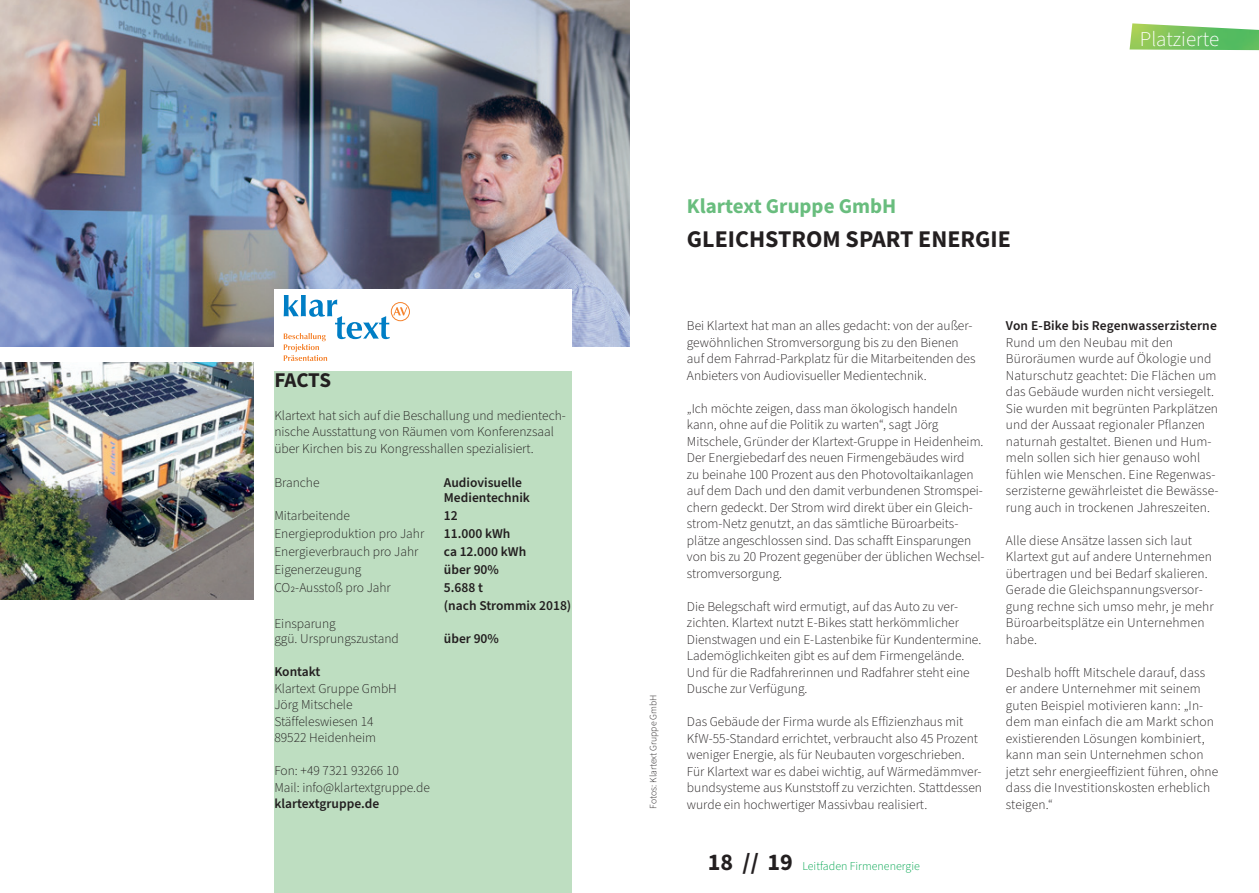
<style>
.page{position:relative;width:1259px;height:893px;background:#fff}
.page>*{position:absolute;margin:0;border:0;box-sizing:border-box;transform-origin:0 0}
.t1{font:700 24px "Source Sans Pro";color:#231f20}
.Headline_Firmenname{font:700 21px "Source Sans Pro";color:#69bd7e}
.Copytext{font:300 21px "Source Sans Pro";color:#fff}
.t2{font:700 21px "Source Sans Pro";letter-spacing:-.02em;color:#231f20}
.Copytext-2{font:300 13.5px/16.5px "Source Sans Pro";color:#231f20}
.Copytext-3{font:600 13.5px/15px "Source Sans Pro";color:#231f20}
.t3{font:300 12px "Source Sans Pro";color:#00a54f}
.Copytext-4{font:300 9.75px "Source Sans Pro";color:#231f20}
.s1{font-weight:700;font-size:24px;color:#231f20}
</style>
<div class="page">
<img style="left:0;top:0;width:629px;height:346px">
<div style="left:274px;top:289px;width:298px;height:561px;background:#fff"></div>
<img style="left:0;top:362px;width:253px;height:237px">
<div style="left:274px;top:371px;width:298px;height:522px;background:#bedec1"></div>
<div style="left:391px;top:302px;width:19px;height:19px;border:1px solid #f5822c;border-radius:50%"></div>
<svg style="left:284px;top:295px;width:123px;height:66px"></svg>
<img style="left:1129px;top:23px;width:130px;height:27px">
<p class="t2" style="left:274px;top:366px;width:58px">FACTS</p>
<p class="Copytext-2" style="left:274px;top:407px;width:293px">Klartext hat sich auf die Beschallung und medientech&shy;nische Ausstattung von Räumen vom Konferenzsaal über Kirchen bis zu Kongresshallen spezialisiert.</p>
<p class="Copytext-2" style="left:274px;top:475px;width:47px">Branche</p>
<p class="Copytext-3" style="left:444px;top:476px;width:88px">Audiovisuelle<br>Medientechnik</p>
<p class="Copytext-2" style="left:274px;top:508px;width:77px">Mitarbeitende</p>
<p class="Copytext-3" style="left:444px;top:509px;width:15px">12</p>
<p class="Copytext-2" style="left:274px;top:526px;width:151px">Energieproduktion pro Jahr</p>
<p class="Copytext-3" style="left:444px;top:527px;width:68px">11.000 kWh</p>
<p class="Copytext-2" style="left:274px;top:544px;width:146px">Energieverbrauch pro Jahr</p>
<p class="Copytext-3" style="left:444px;top:545px;width:84px">ca 12.000 kWh</p>
<p class="Copytext-2" style="left:274px;top:562px;width:89px">Eigenerzeugung</p>
<p class="Copytext-3" style="left:444px;top:563px;width:57px">über 90%</p>
<p class="Copytext-2" style="left:274px;top:580px;width:118px">CO2-Ausstoß pro Jahr</p>
<p class="Copytext-3" style="left:444px;top:579px;width:129px;line-height:18px">5.688 t<br>(nach Strommix 2018)</p>
<p class="Copytext-2" style="left:274px;top:617px;width:126px;line-height:15px">Einsparung<br>ggü. Ursprungszustand</p>
<p class="Copytext-3" style="left:444px;top:632px;width:57px">über 90%</p>
<p class="Copytext-3" style="left:274px;top:665px;width:48px">Kontakt</p>
<p class="Copytext-2" style="left:274px;top:680px;width:124px">Klartext Gruppe GmbH</p>
<p class="Copytext-2" style="left:274px;top:697px;width:80px">Jörg Mitschele</p>
<p class="Copytext-2" style="left:274px;top:713px;width:101px">Stäffeleswiesen 14</p>
<p class="Copytext-2" style="left:274px;top:730px;width:103px">89522 Heidenheim</p>
<p class="Copytext-2" style="left:274px;top:763px;width:126px">Fon: +49 7321 93266 10</p>
<p class="Copytext-2" style="left:274px;top:779px;width:157px">Mail: info@klartextgruppe.de</p>
<p class="Copytext-3" style="left:274px;top:797px;width:106px">klartextgruppe.de</p>
<p class="Copytext" style="left:1139px;top:25px;width:81px">Platzierte</p>
<p class="Headline_Firmenname" style="left:687px;top:192px;width:211px">Klartext Gruppe GmbH</p>
<p class="t1" style="left:687px;top:223px;width:325px">GLEICHSTROM SPART ENERGIE</p>
<p class="Copytext-4" style="left:647px;top:809px;width:116px;rotate:-90deg">Fotos: Klartext Gruppe GmbH</p>
<p class="Copytext-2" style="left:687px;top:318px;width:290px">Bei Klartext hat man an alles gedacht: von der außer&shy;gewöhnlichen Stromversorgung bis zu den Bienen auf dem Fahrrad-Parkplatz für die Mitarbeitenden des Anbieters von Audiovisueller Medientechnik.</p>
<p class="Copytext-2" style="left:687px;top:400px;width:299px">„Ich möchte zeigen, dass man ökologisch handeln kann, ohne auf die Politik zu warten“, sagt Jörg Mitschele, Gründer der Klartext-Gruppe in Heidenheim.<br>Der Energiebedarf des neuen Firmengebäudes wird<br>zu beinahe 100 Prozent aus den Photovoltaikanlagen auf dem Dach und den damit verbundenen Stromspei&shy;chern gedeckt. Der Strom wird direkt über ein Gleich&shy;strom-Netz genutzt, an das sämtliche Büroarbeits&shy;plätze angeschlossen sind. Das schafft Einsparungen von bis zu 20 Prozent gegenüber der üblichen Wechsel&shy;stromversorgung.</p>
<p class="Copytext-2" style="left:687px;top:598px;width:296px">Die Belegschaft wird ermutigt, auf das Auto zu ver&shy;zichten. Klartext nutzt E-Bikes statt herkömmlicher Dienstwagen und ein E-Lastenbike für Kundentermine.<br>Lademöglichkeiten gibt es auf dem Firmengelände.<br>Und für die Radfahrerinnen und Radfahrer steht eine Dusche zur Verfügung.</p>
<p class="Copytext-2" style="left:687px;top:714px;width:297px">Das Gebäude der Firma wurde als Effizienzhaus mit KfW-55-Standard errichtet, verbraucht also 45 Prozent weniger Energie, als für Neubauten vorgeschrieben.<br>Für Klartext war es dabei wichtig, auf Wärmedämmver&shy;bundsysteme aus Kunststoff zu verzichten. Stattdessen wurde ein hochwertiger Massivbau realisiert.</p>
<p class="t1" style="left:707px;top:846px;width:53px">18 //</p>
<p class="t3" style="left:767px;top:858px;width:154px"><span class="s1">19</span> Leitfaden Firmenenergie</p>
<p class="Copytext-3" style="left:1006px;top:318px;width:212px">Von E-Bike bis Regenwasserzisterne</p>
<p class="Copytext-2" style="left:1006px;top:334px;width:214px">Rund um den Neubau mit den Büroräumen wurde auf Ökologie und Naturschutz geachtet: Die Flächen um das Gebäude wurden nicht versiegelt.<br>Sie wurden mit begrünten Parkplätzen und der Aussaat regionaler Pflanzen naturnah gestaltet. Bienen und Hum&shy;meln sollen sich hier genauso wohl fühlen wie Menschen. Eine Regenwas&shy;serzisterne gewährleistet die Bewässe&shy;rung auch in trockenen Jahreszeiten.</p>
<p class="Copytext-2" style="left:1006px;top:532px;width:209px">Alle diese Ansätze lassen sich laut<br>Klartext gut auf andere Unternehmen übertragen und bei Bedarf skalieren.<br>Gerade die Gleichspannungsversor&shy;gung rechne sich umso mehr, je mehr<br>Büroarbeitsplätze ein Unternehmen habe.</p>
<p class="Copytext-2" style="left:1006px;top:664px;width:214px">Deshalb hofft Mitschele darauf, dass er andere Unternehmer mit seinem guten Beispiel motivieren kann: „In&shy;dem man einfach die am Markt schon existierenden Lösungen kombiniert, kann man sein Unternehmen schon jetzt sehr energieeffizient führen, ohne dass die Investitionskosten erheblich steigen.“</p>
</div>
